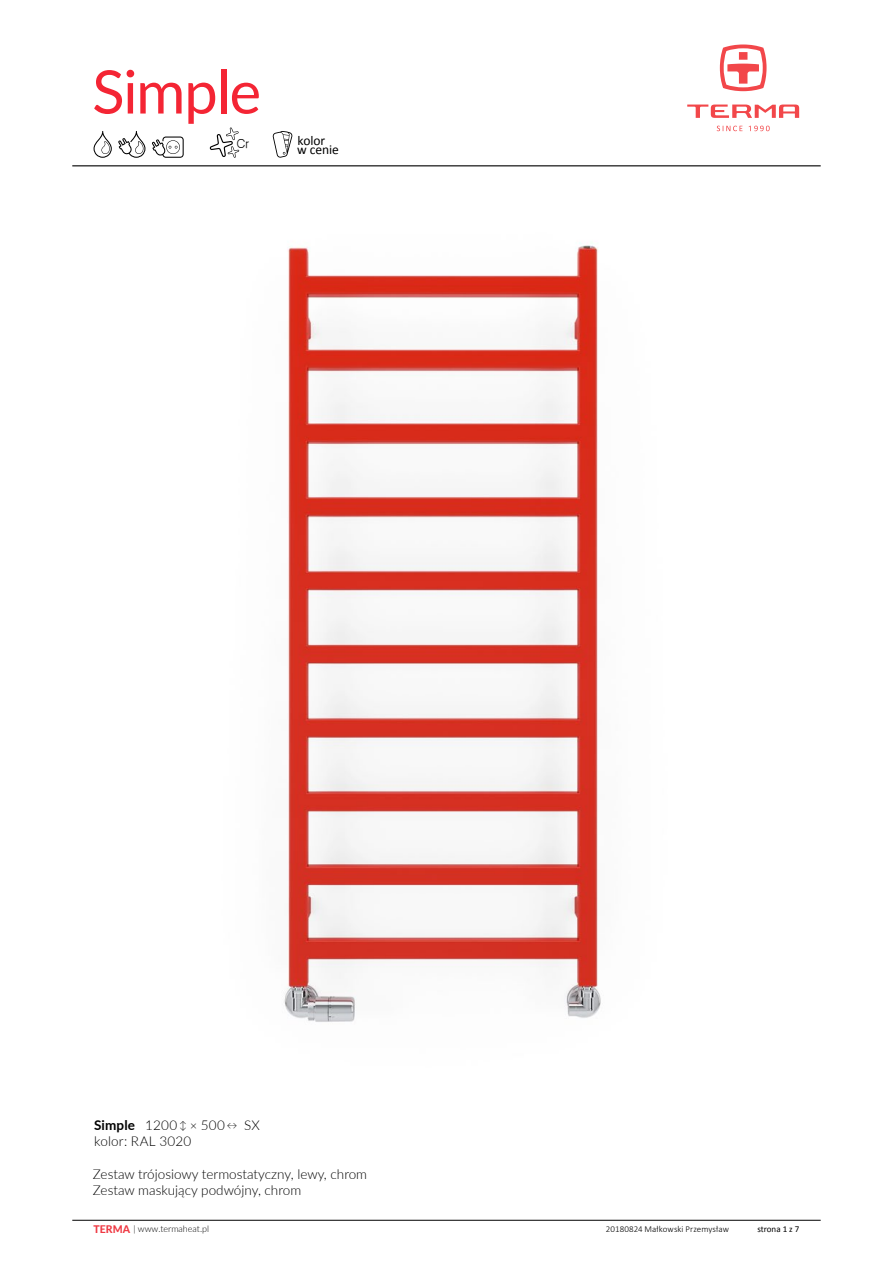
<style>
.page{position:relative;width:893px;height:1263px;background:#fff}
.page>*{position:absolute;margin:0;border:0;box-sizing:border-box;transform-origin:0 0}
.t1{font:60px "Lato";letter-spacing:-.02em;color:#f42534}
.t2{font:300 13.5px/16.2px "Lato";color:#000}
.t3{font:13.5px "Calibri";color:#000}
.t4{font:12.6px "Gulim";color:#000}
.t5{font:300 9px "Calibri";letter-spacing:.005em;color:#000}
.t6{font:300 9px "Lato";color:#000}
.t7{font:9px "Calibri";color:#000}
.s1{font-weight:700}
.s2{font-size:10.5px}
.s3{font-size:12px}
.s4{font-weight:800;font-size:10.5px;color:#ef3a44}
</style>
<div class="page">
<svg style="left:94px;top:131px;width:18px;height:27px"></svg>
<svg style="left:118px;top:131px;width:27px;height:27px"></svg>
<svg style="left:152px;top:137px;width:32px;height:21px"></svg>
<svg style="left:210px;top:127px;width:29px;height:31px"></svg>
<svg style="left:273px;top:131px;width:19px;height:27px"></svg>
<hr style="left:72px;top:165px;width:749px;height:1px;background:#000">
<img style="left:284px;top:242px;width:317px;height:780px">
<hr style="left:72px;top:1220px;width:749px;height:1px;background:#000">
<svg style="left:720px;top:44px;width:46px;height:47px"></svg>
<svg style="left:687px;top:105px;width:112px;height:13px"></svg>
<svg style="left:717px;top:126px;width:25px;height:5px"></svg>
<svg style="left:749px;top:126px;width:21px;height:5px"></svg>
<h1 class="t1" style="left:92px;top:49px;width:170px">Simple</h1>
<p class="t4" style="left:236px;top:137px;width:14px">Cr</p>
<p class="t3" style="left:297px;top:132px;width:29px">kolor</p>
<p class="t3" style="left:297px;top:141px;width:43px">w cenie</p>
<p class="t2" style="left:94px;top:1117px;width:167px"><span class="s1">Simple</span> 1200 <span class="s2">↕</span> <span class="s3">×</span> 500 <span class="s2">↔</span> SX kolor: RAL 3020</p>
<p class="t2" style="left:93px;top:1165px;width:276px">Zestaw trójosiowy termostatyczny, lewy, chrom<br>Zestaw maskujący podwójny, chrom</p>
<p class="t6" style="left:94px;top:1222px;width:117px"><span class="s4">TERMA</span> | www.termaheat.pl</p>
<p class="t5" style="left:606px;top:1223px;width:125px">20180824 Małkowski Przemysław</p>
<p class="t7" style="left:757px;top:1223px;width:43px">strona 1 z 7</p>
</div>
